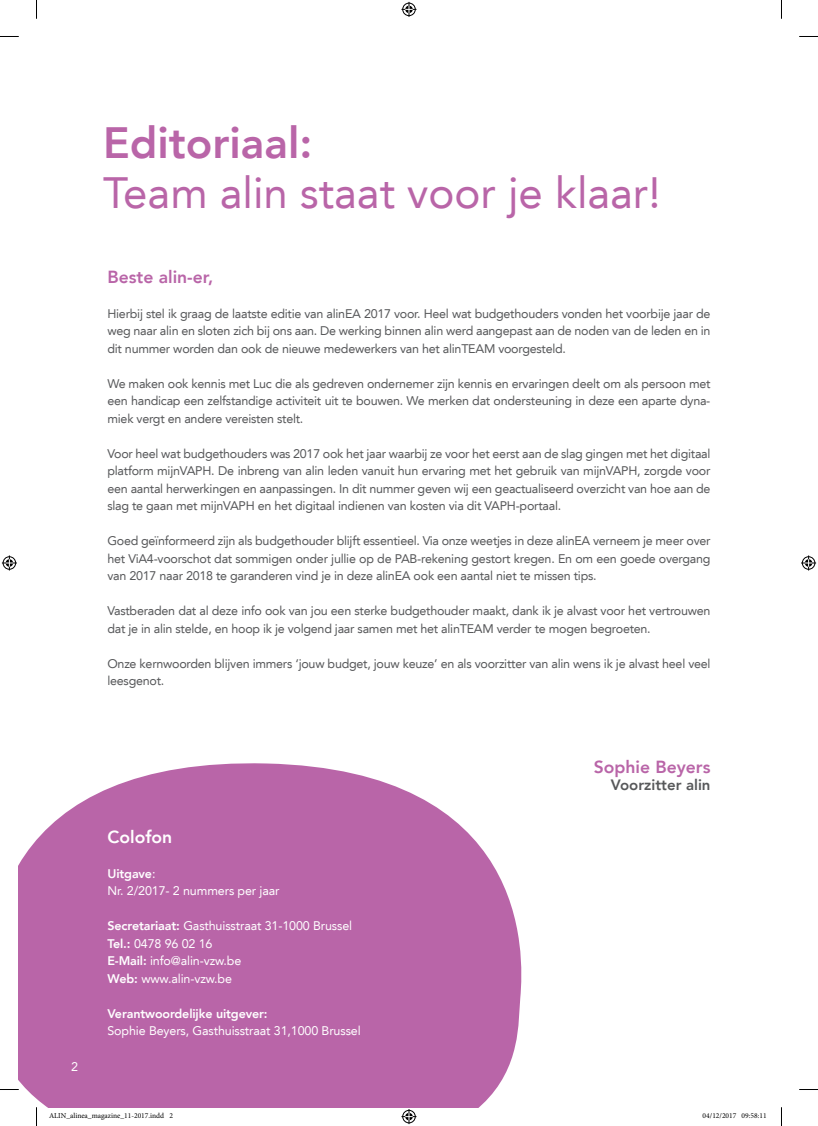
<style>
.page{position:relative;width:818px;height:1126px;background:#fff}
.page>*{position:absolute;margin:0;border:0;box-sizing:border-box;transform-origin:0 0}
.t1{font:43.75px "Avenir LT";color:#b965a8}
.t2{font:800 43.75px "Avenir LT";color:#b965a8}
.t3{font:800 17.5px "Avenir LT";color:#b965a8}
.t4{font:800 17.5px "Avenir LT";color:#fff}
.t5{font:800 15px "Avenir LT";color:#57585a}
.t6{font:12.5px/17.5px "Avenir LT";letter-spacing:-.02em;color:#57585a;text-align:justify}
.t7{font:12.5px/17.5px "Avenir LT";letter-spacing:-.01em;color:#fff}
.t8{font:800 12.5px "Avenir LT";letter-spacing:-.01em;color:#fff}
.t9{font:7.5px "Minion Pro";color:#000}
.s1{font-weight:800}
</style>
<div class="page">
<svg style="left:19px;top:763px;width:503px;height:344px;fill:#b965a8"></svg>
<svg style="left:0;top:36px;width:19px;height:1px"></svg>
<svg style="left:799px;top:36px;width:18px;height:1px"></svg>
<svg style="left:0;top:1089px;width:19px;height:1px"></svg>
<svg style="left:799px;top:1089px;width:18px;height:1px"></svg>
<svg style="left:36px;top:0;width:1px;height:19px"></svg>
<svg style="left:36px;top:1107px;width:1px;height:18px"></svg>
<svg style="left:401px;top:2px;width:15px;height:15px"></svg>
<svg style="left:401px;top:1109px;width:15px;height:14px"></svg>
<svg style="left:2px;top:555px;width:15px;height:15px"></svg>
<svg style="left:801px;top:555px;width:14px;height:15px"></svg>
<h1 class="t2" style="left:103px;top:117px;width:211px">Editoriaal:</h1>
<h1 class="t1" style="left:103px;top:167px;width:558px">Team alin staat voor je klaar!</h1>
<h2 class="t3" style="left:107px;top:266px;width:107px">Beste alin-er,</h2>
<p class="t6" style="left:107px;top:304px;width:604px">Hierbij stel ik graag de laatste editie van alinEA 2017 voor. Heel wat budgethouders vonden het voorbije jaar de weg naar alin en sloten zich bij ons aan. De werking binnen alin werd aangepast aan de noden van de leden en in dit nummer worden dan ook de nieuwe medewerkers van het alinTEAM voorgesteld.</p>
<p class="t6" style="left:107px;top:374px;width:604px">We maken ook kennis met Luc die als gedreven ondernemer zijn kennis en ervaringen deelt om als persoon met een handicap een zelfstandige activiteit uit te bouwen. We merken dat ondersteuning in deze een aparte dyna&shy;miek vergt en andere vereisten stelt.</p>
<p class="t6" style="left:107px;top:444px;width:604px">Voor heel wat budgethouders was 2017 ook het jaar waarbij ze voor het eerst aan de slag gingen met het digitaal platform mijnVAPH. De inbreng van alin leden vanuit hun ervaring met het gebruik van mijnVAPH, zorgde voor een aantal herwerkingen en aanpassingen. In dit nummer geven wij een geactualiseerd overzicht van hoe aan de slag te gaan met mijnVAPH en het digitaal indienen van kosten via dit VAPH-portaal.</p>
<p class="t6" style="left:107px;top:532px;width:604px">Goed geïnformeerd zijn als budgethouder blijft essentieel. Via onze weetjes in deze alinEA verneem je meer over het ViA4-voorschot dat sommigen onder jullie op de PAB-rekening gestort kregen. En om een goede overgang van 2017 naar 2018 te garanderen vind je in deze alinEA ook een aantal niet te missen tips.</p>
<p class="t6" style="left:107px;top:602px;width:604px">Vastberaden dat al deze info ook van jou een sterke budgethouder maakt, dank ik je alvast voor het vertrouwen dat je in alin stelde, en hoop ik je volgend jaar samen met het alinTEAM verder te mogen begroeten.</p>
<p class="t6" style="left:107px;top:654px;width:604px">Onze kernwoorden blijven immers ‘jouw budget, jouw keuze’ en als voorzitter van alin wens ik je alvast heel veel leesgenot.</p>
<p class="t7" style="left:71px;top:1057px;width:8px">2</p>
<h2 class="t4" style="left:107px;top:826px;width:66px">Colofon</h2>
<p class="t7" style="left:107px;top:864px;width:173px"><span class="s1">Uitgave</span>:<br>Nr. 2/2017- 2 nummers per jaar</p>
<p class="t7" style="left:107px;top:917px;width:246px"><span class="s1">Secretariaat:</span> Gasthuisstraat 31-1000 Brussel<br><span class="s1">Tel.:</span> 0478 96 02 16<br><span class="s1">E-Mail:</span> info@alin-vzw.be<br><span class="s1">Web:</span> www.alin-vzw.be</p>
<p class="t8" style="left:107px;top:1006px;width:161px">Verantwoordelijke uitgever:</p>
<p class="t7" style="left:107px;top:1022px;width:254px">Sophie Beyers, Gasthuisstraat 31,1000 Brussel</p>
<h2 class="t3" style="left:593px;top:756px;width:118px">Sophie Beyers</h2>
<p class="t5" style="left:610px;top:776px;width:101px">Voorzitter alin</p>
<p class="t9" style="left:49px;top:1110px;width:125px">ALIN_alinea_magazine_11-2017.indd 2</p>
<p class="t9" style="left:702px;top:1110px;width:65px">04/12/2017 09:58:11</p>
</div>
